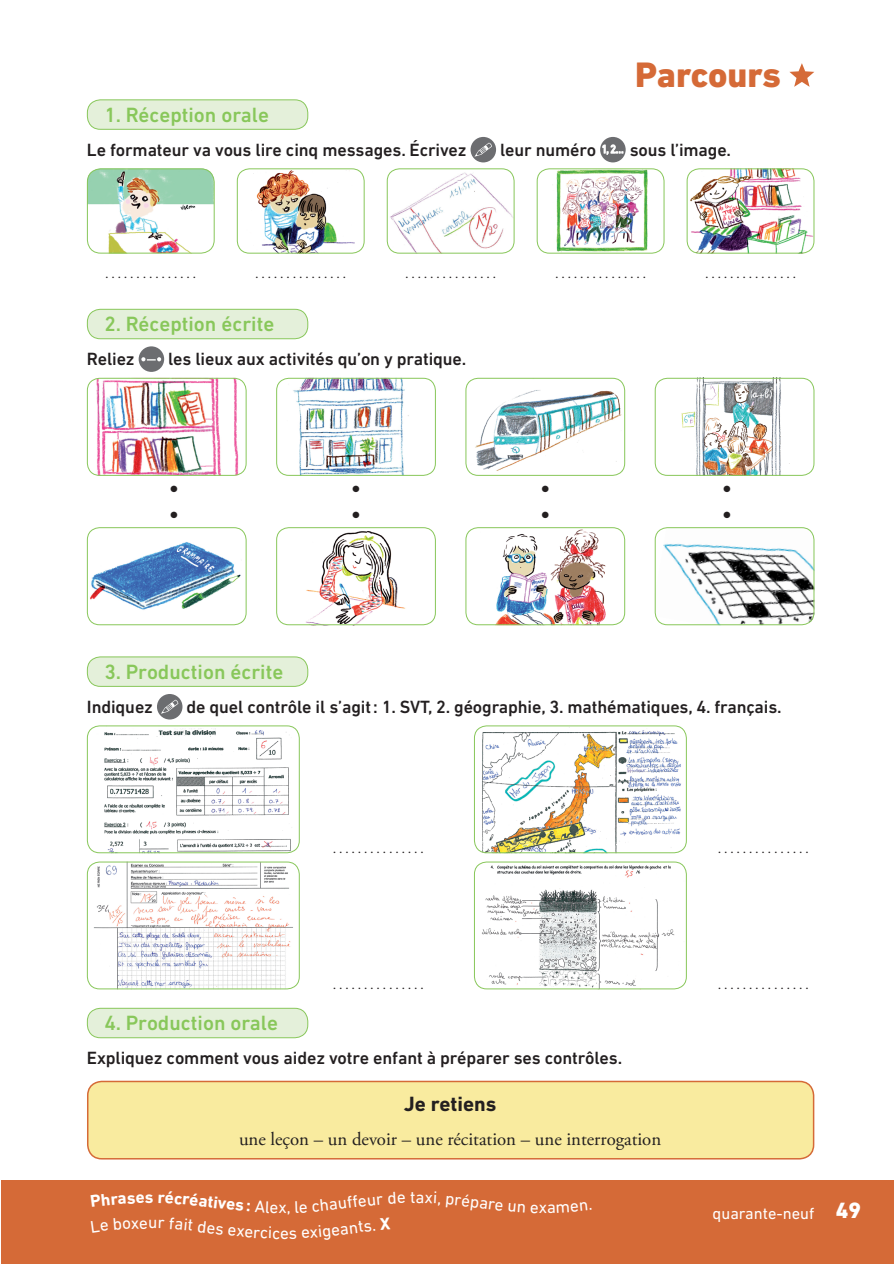
<style>
.page{position:relative;width:894px;height:1264px;background:#fff}
.page>*{position:absolute;margin:0;border:0;box-sizing:border-box;transform-origin:0 0}
.t1{font:800 36px "DIN Next LT Pro";letter-spacing:-.01em;color:#d56a37}
.t2{font:800 22.5px "DIN Next LT Pro";color:#fff}
.t3{font:500 21px "DIN Next LT Pro";color:#88c75a}
.t4{font:700 21px "DIN Next LT Pro";color:#231f20}
.t5{font:18.75px "Adobe Garamond Pro";color:#231f20}
.t6{font:300 18.75px "Futura Std";color:#231f20}
.t7{font:500 18px "DIN Next LT Pro";letter-spacing:-.005em;color:#231f20}
.t8{font:17.25px "DIN Next LT Pro";color:#fff}
.t9{font:700 17.25px "DIN Next LT Pro";color:#fff}
.t10{font:16.5px "DIN Next LT Pro";color:#fff}
.t11{font:9px "Zapf Dingbats";color:#231f20}
</style>
<div class="page">
<div style="left:2px;top:1180px;width:892px;height:83px;background:#d56a37"></div>
<svg style="left:789px;top:63px;width:25px;height:24px"></svg>
<div style="left:87px;top:100px;width:221px;height:29px;background:#e4f0da;border-radius:13px"></div>
<div style="left:87px;top:99px;width:221px;height:31px;border:1px solid #88c75a;border-radius:13px"></div>
<div style="left:470px;top:137px;width:26px;height:25px;background:#6c6d70;border-radius:50%"></div>
<svg style="left:474px;top:143px;width:18px;height:14px"></svg>
<div style="left:600px;top:137px;width:25px;height:25px;background:#6c6d70;border-radius:50%"></div>
<svg style="left:602px;top:145px;width:21px;height:10px"></svg>
<img style="left:87px;top:170px;width:128px;height:83px">
<div style="left:87px;top:168px;width:128px;height:85px;border:1px solid #88c75a;border-radius:13px"></div>
<img style="left:253px;top:170px;width:102px;height:81px">
<div style="left:237px;top:168px;width:127px;height:85px;border:1px solid #88c75a;border-radius:12px"></div>
<img style="left:388px;top:168px;width:125px;height:85px">
<div style="left:387px;top:168px;width:127px;height:85px;border:1px solid #88c75a;border-radius:12px"></div>
<img style="left:556px;top:170px;width:92px;height:81px">
<div style="left:537px;top:168px;width:127px;height:85px;border:1px solid #88c75a;border-radius:12px"></div>
<img style="left:688px;top:168px;width:126px;height:85px">
<div style="left:686px;top:168px;width:128px;height:85px;border:1px solid #88c75a;border-radius:12px"></div>
<div style="left:87px;top:309px;width:221px;height:30px;background:#e4f0da;border-radius:13px"></div>
<div style="left:87px;top:309px;width:221px;height:30px;border:1px solid #88c75a;border-radius:13px"></div>
<div style="left:139px;top:346px;width:25px;height:26px;background:#6c6d70;border-radius:50%"></div>
<svg style="left:141px;top:357px;width:20px;height:4px"></svg>
<img style="left:90px;top:378px;width:154px;height:98px">
<div style="left:87px;top:378px;width:159px;height:98px;border:1px solid #88c75a;border-radius:12px"></div>
<img style="left:276px;top:378px;width:155px;height:98px">
<div style="left:276px;top:378px;width:160px;height:98px;border:1px solid #88c75a;border-radius:12px"></div>
<img style="left:467px;top:378px;width:158px;height:96px">
<div style="left:465px;top:378px;width:160px;height:98px;border:1px solid #88c75a;border-radius:12px"></div>
<img style="left:681px;top:380px;width:109px;height:94px">
<div style="left:655px;top:378px;width:159px;height:98px;border:1px solid #88c75a;border-radius:12px"></div>
<img style="left:90px;top:542px;width:151px;height:68px">
<div style="left:87px;top:527px;width:159px;height:98px;border:1px solid #88c75a;border-radius:12px"></div>
<img style="left:306px;top:531px;width:100px;height:92px">
<div style="left:276px;top:527px;width:160px;height:98px;border:1px solid #88c75a;border-radius:12px"></div>
<img style="left:496px;top:529px;width:110px;height:94px">
<div style="left:465px;top:527px;width:160px;height:98px;border:1px solid #88c75a;border-radius:12px"></div>
<img style="left:655px;top:527px;width:159px;height:98px">
<div style="left:655px;top:527px;width:159px;height:98px;border:1px solid #88c75a;border-radius:12px"></div>
<div style="left:87px;top:657px;width:221px;height:29px;background:#e4f0da;border-radius:13px"></div>
<div style="left:87px;top:656px;width:221px;height:30px;border:1px solid #88c75a;border-radius:13px"></div>
<div style="left:157px;top:694px;width:25px;height:25px;background:#6c6d70;border-radius:50%"></div>
<svg style="left:161px;top:699px;width:17px;height:14px"></svg>
<img style="left:93px;top:727px;width:200px;height:126px">
<div style="left:87px;top:725px;width:213px;height:128px;border:1px solid #88c75a;border-radius:12px"></div>
<img style="left:479px;top:725px;width:202px;height:128px">
<div style="left:474px;top:725px;width:212px;height:128px;border:1px solid #88c75a;border-radius:12px"></div>
<img style="left:93px;top:863px;width:200px;height:126px">
<div style="left:87px;top:861px;width:213px;height:128px;border:1px solid #88c75a;border-radius:12px"></div>
<img style="left:478px;top:862px;width:208px;height:127px">
<div style="left:474px;top:861px;width:212px;height:128px;border:1px solid #88c75a;border-radius:12px"></div>
<div style="left:87px;top:1008px;width:221px;height:29px;background:#e4f0da;border-radius:13px"></div>
<div style="left:87px;top:1007px;width:221px;height:31px;border:1px solid #88c75a;border-radius:13px"></div>
<div style="left:88px;top:1081px;width:725px;height:77px;background:#f9eb9f;border-radius:14px"></div>
<div style="left:87px;top:1080px;width:727px;height:79px;border:2px solid #d56a37;border-radius:14px"></div>
<p class="t1" style="left:635px;top:53px;width:147px">Parcours</p>
<p class="t3" style="left:104px;top:102px;width:166px">1. Réception orale</p>
<p class="t7" style="left:87px;top:139px;width:381px">Le formateur va vous lire cinq messages. Écrivez</p>
<p class="t7" style="left:500px;top:139px;width:98px">leur numéro</p>
<p class="t7" style="left:629px;top:139px;width:103px">sous l’image.</p>
<p class="t6" style="left:104px;top:259px;width:95px">……………</p>
<p class="t6" style="left:254px;top:259px;width:95px">……………</p>
<p class="t6" style="left:404px;top:259px;width:95px">……………</p>
<p class="t6" style="left:554px;top:259px;width:95px">……………</p>
<p class="t6" style="left:703px;top:259px;width:95px">……………</p>
<p class="t3" style="left:104px;top:312px;width:171px">2. Réception écrite</p>
<p class="t7" style="left:87px;top:348px;width:49px">Reliez</p>
<p class="t7" style="left:168px;top:348px;width:300px">les lieux aux activités qu’on y pratique.</p>
<p class="t11" style="left:171px;top:485px;width:9px">●</p>
<p class="t11" style="left:352px;top:485px;width:9px">●</p>
<p class="t11" style="left:542px;top:485px;width:9px">●</p>
<p class="t11" style="left:723px;top:485px;width:9px">●</p>
<p class="t11" style="left:171px;top:511px;width:9px">●</p>
<p class="t11" style="left:352px;top:511px;width:9px">●</p>
<p class="t11" style="left:542px;top:511px;width:9px">●</p>
<p class="t11" style="left:723px;top:511px;width:9px">●</p>
<p class="t3" style="left:104px;top:659px;width:180px">3. Production écrite</p>
<p class="t7" style="left:87px;top:696px;width:67px">Indiquez</p>
<p class="t7" style="left:186px;top:696px;width:597px">de quel contrôle il s’agit: 1. SVT, 2. géographie, 3. mathématiques, 4. français.</p>
<p class="t6" style="left:331px;top:835px;width:95px">……………</p>
<p class="t6" style="left:716px;top:835px;width:95px">……………</p>
<p class="t6" style="left:331px;top:971px;width:95px">……………</p>
<p class="t6" style="left:716px;top:971px;width:95px">……………</p>
<p class="t3" style="left:104px;top:1010px;width:175px">4. Production orale</p>
<p class="t7" style="left:87px;top:1047px;width:537px">Expliquez comment vous aidez votre enfant à préparer ses contrôles.</p>
<p class="t4" style="left:404px;top:1091px;width:94px">Je retiens</p>
<p class="t5" style="left:239px;top:1128px;width:424px">une leçon – un devoir – une récitation – une interrogation</p>
<p class="t9" style="left:145px;top:1186px;width:10px">s</p>
<p class="t9" style="left:191px;top:1189px;width:30px;rotate:7deg">éati</p>
<p class="t8" style="left:148px;top:1212px;width:11px">u</p>
<p class="t8" style="left:278px;top:1197px;width:10px">x</p>
<p class="t8" style="left:328px;top:1194px;width:40px;rotate:-7deg">aufe</p>
<p class="t8" style="left:410px;top:1186px;width:7px">t</p>
<p class="t8" style="left:462px;top:1189px;width:36px;rotate:7deg">épar</p>
<p class="t8" style="left:539px;top:1197px;width:10px">x</p>
<p class="t8" style="left:280px;top:1222px;width:10px">e</p>
<p class="t8" style="left:330px;top:1219px;width:43px;rotate:-7deg">eants</p>
<p class="t10" style="left:712px;top:1203px;width:103px">quarante-neuf</p>
<p class="t2" style="left:836px;top:1197px;width:27px">49</p>
</div>
